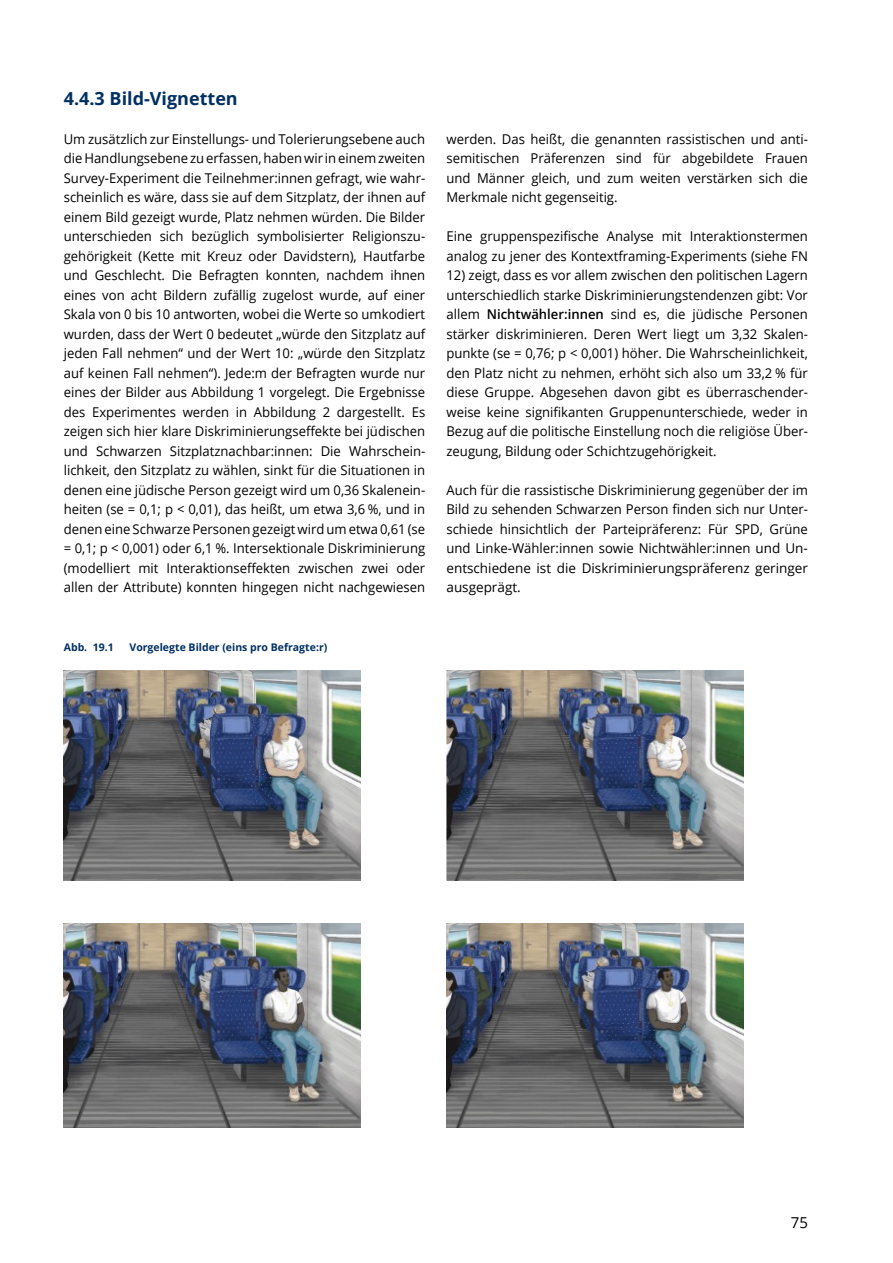
<style>
.page{position:relative;width:893px;height:1263px;background:#fff}
.page>*{position:absolute;margin:0;border:0;box-sizing:border-box;transform-origin:0 0}
.t1{font:700 18px "Open Sans";color:#003063}
.t2{font:15px "Open Sans";color:#000}
.t3{font:13.5px/19.5px "Open Sans";color:#000;text-align:justify}
.t4{font:700 10.5px "Open Sans";color:#003063}
.s1{font-weight:600}
</style>
<div class="page">
<img style="left:64px;top:670px;width:297px;height:210px">
<img style="left:446px;top:670px;width:297px;height:210px">
<img style="left:64px;top:924px;width:297px;height:204px">
<img style="left:446px;top:924px;width:297px;height:204px">
<h1 class="t1" style="left:64px;top:85px;width:176px">4.4.3 Bild-Vignetten</h1>
<p class="t3" style="left:64px;top:129px;width:363px">Um zusätzlich zur Einstellungs- und Tolerierungsebene auch dieHandlungsebene zuerfassen,habenwir ineinemzweiten Survey-Experiment die Teilnehmer:innen gefragt, wie wahr&shy;scheinlich es wäre, dass sie auf dem Sitzplatz, der ihnen auf einem Bild gezeigt wurde, Platz nehmen würden. Die Bilder unterschieden sich bezüglich symbolisierter Religionszu&shy;gehörigkeit (Kette mit Kreuz oder Davidstern), Hautfarbe und Geschlecht. Die Befragten konnten, nachdem ihnen eines von acht Bildern zufällig zugelost wurde, auf einer Skala von 0 bis 10 antworten, wobei die Werte so umkodiert wurden, dass der Wert 0 bedeutet „würde den Sitzplatz auf jeden Fall nehmen“ und der Wert 10: „würde den Sitzplatz auf keinen Fall nehmen“). Jede:m der Befragten wurde nur eines der Bilder aus Abbildung 1 vorgelegt. Die Ergebnisse des Experimentes werden in Abbildung 2 dargestellt. Es zeigen sich hier klare Diskriminierungseffekte bei jüdischen und Schwarzen Sitzplatznachbar:innen: Die Wahrschein&shy;lichkeit, den Sitzplatz zu wählen, sinkt für die Situationen in denen eine jüdische Person gezeigt wird um 0,36 Skalenein&shy;heiten (se = 0,1; p &lt; 0,01), das heißt, um etwa 3,6 %, und in deneneine Schwarze Personengezeigtwirdumetwa 0,61 (se = 0,1; p &lt; 0,001) oder 6,1 %. Intersektionale Diskriminierung (modelliert mit Interaktionseffekten zwischen zwei oder allen der Attribute) konnten hingegen nicht nachgewiesen</p>
<p class="t3" style="left:446px;top:129px;width:363px">werden. Das heißt, die genannten rassistischen und anti&shy;semitischen Präferenzen sind für abgebildete Frauen und Männer gleich, und zum weiten verstärken sich die Merkmale nicht gegenseitig.</p>
<p class="t3" style="left:446px;top:226px;width:363px">Eine gruppenspezifische Analyse mit Interaktionstermen analog zu jener des Kontextframing-Experiments (siehe FN</p>
<p class="t3" style="left:446px;top:265px;width:363px">12) zeigt, dass es vor allem zwischen den politischen Lagern unterschiedlich starke Diskriminierungstendenzen gibt: Vor allem <span class="s1">Nichtwähler:innen</span> sind es, die jüdische Personen stärker diskriminieren. Deren Wert liegt um 3,32 Skalen&shy;punkte (se = 0,76; p &lt; 0,001) höher. Die Wahrscheinlichkeit, den Platz nicht zu nehmen, erhöht sich also um 33,2 % für diese Gruppe. Abgesehen davon gibt es überraschender&shy;weise keine signifikanten Gruppenunterschiede, weder in Bezug auf die politische Einstellung noch die religiöse Über&shy;zeugung, Bildung oder Schichtzugehörigkeit.</p>
<p class="t3" style="left:446px;top:480px;width:363px">Auch für die rassistische Diskriminierung gegenüber der im Bild zu sehenden Schwarzen Person finden sich nur Unter&shy;schiede hinsichtlich der Parteipräferenz: Für SPD, Grüne und Linke-Wähler:innen sowie Nichtwähler:innen und Un&shy;entschiedene ist die Diskriminierungspräferenz geringer ausgeprägt.</p>
<p class="t4" style="left:64px;top:639px;width:52px">Abb. 19.1</p>
<p class="t4" style="left:130px;top:639px;width:199px">Vorgelegte Bilder (eins pro Befragte:r)</p>
<p class="t2" style="left:791px;top:1212px;width:19px">75</p>
</div>
